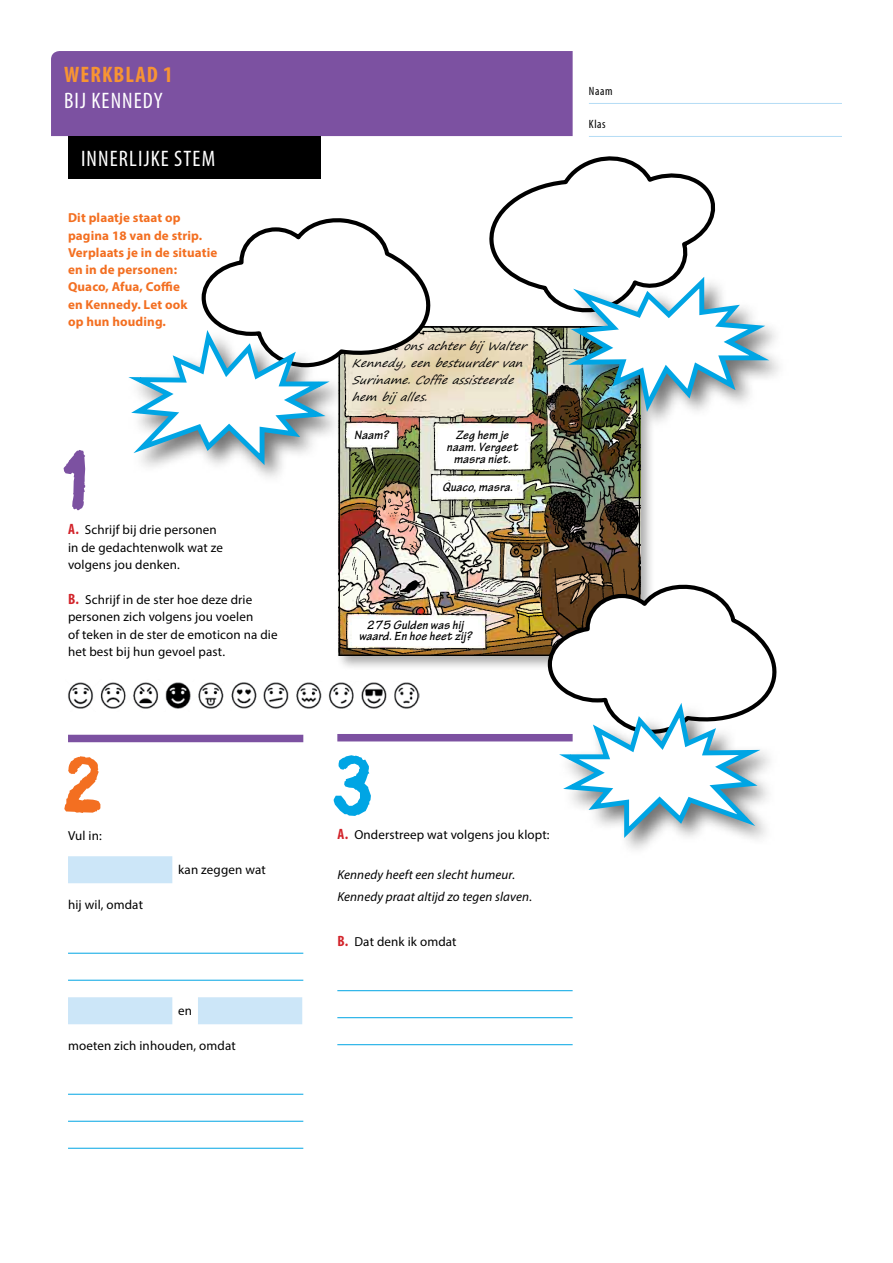
<style>
.page{position:relative;width:893px;height:1263px;background:#fff}
.page>*{position:absolute;margin:0;border:0;box-sizing:border-box;transform-origin:0 0}
.t1{font:75px "Stamp Gothic";color:#7c51a1}
.t2{font:75px "Stamp Gothic";color:#f36f21}
.t3{font:75px "Stamp Gothic";color:#00a5e4}
.t4{font:condensed 22.5px "Myriad Pro";letter-spacing:.05em;color:#fff}
.t5{font:700 condensed 22.5px "Myriad Pro";letter-spacing:.05em;color:#f79433}
.t6{font:13.05px/17.2px "Myriad Pro";letter-spacing:.01em;color:#000}
.t7{font:700 13.05px/17.2px "Myriad Pro";letter-spacing:.01em;color:#f36f21}
.t8{font:italic 13.05px/22.5px "Myriad Pro";letter-spacing:.01em;color:#000}
.t9{font:italic 700 12.9px/11.9px "Tekton Pro";letter-spacing:.015em;color:#000;text-align:center}
.t10{font:condensed 12px "Myriad Pro";letter-spacing:.05em;color:#000}
.t11{font:italic 11.25px/16.8px "Segoe Print";color:#000}
.s1{font-weight:700;font-stretch:condensed;font-size:15px;color:#d2232a}
</style>
<div class="page">
<hr style="left:589px;top:103px;width:253px;height:1px;background:#b4dcf5">
<hr style="left:589px;top:136px;width:253px;height:1px;background:#b4dcf5">
<div style="left:51px;top:51px;width:522px;height:85px;background:#7c51a1"></div>
<div style="left:68px;top:735px;width:235px;height:7px;background:#7c51a1"></div>
<div style="left:68px;top:856px;width:104px;height:27px;background:#cce6f8"></div>
<hr style="left:68px;top:953px;width:235px;height:1px;background:#00a5e4">
<hr style="left:68px;top:980px;width:235px;height:1px;background:#00a5e4">
<div style="left:68px;top:997px;width:104px;height:27px;background:#cce6f8"></div>
<div style="left:198px;top:997px;width:104px;height:27px;background:#cce6f8"></div>
<hr style="left:68px;top:1094px;width:235px;height:1px;background:#00a5e4">
<hr style="left:68px;top:1121px;width:235px;height:1px;background:#00a5e4">
<hr style="left:68px;top:1148px;width:235px;height:1px;background:#00a5e4">
<div style="left:337px;top:734px;width:236px;height:7px;background:#7c51a1"></div>
<hr style="left:337px;top:990px;width:236px;height:1px;background:#00a5e4">
<hr style="left:337px;top:1017px;width:236px;height:1px;background:#00a5e4">
<hr style="left:337px;top:1044px;width:236px;height:1px;background:#00a5e4">
<div style="left:336px;top:323px;width:319px;height:348px;background:#000;opacity:.33"></div>
<img style="left:341px;top:328px;width:297px;height:326px">
<div style="left:440px;top:428px;width:84px;height:37px;background:#fff"></div>
<div style="left:439px;top:481px;width:77px;height:16px;background:#fff"></div>
<div style="left:353px;top:619px;width:125px;height:26px;background:#fff"></div>
<div style="left:127px;top:328px;width:222px;height:158px;background:#000;opacity:.55"></div>
<svg style="left:127px;top:218px;width:309px;height:253px"></svg>
<svg style="left:546px;top:580px;width:231px;height:264px"></svg>
<div style="left:566px;top:274px;width:223px;height:158px;background:#000;opacity:.55"></div>
<svg style="left:489px;top:156px;width:290px;height:263px"></svg>
<div style="left:68px;top:136px;width:252px;height:42px;background:#000"></div>
<img style="left:68px;top:682px;width:352px;height:27px">
<h2 class="t5" style="left:64px;top:61px;width:110px">WERKBLAD 1</h2>
<h2 class="t4" style="left:64px;top:87px;width:100px">bij Kennedy</h2>
<h2 class="t4" style="left:81px;top:145px;width:10px">INNE</h2>
<h2 class="t4" style="left:119px;top:145px;width:98px">RLIJ KE STEM</h2>
<p class="t7" style="left:68px;top:209px;width:151px">Dit plaatje staat op pagina 18 van de strip.<br>Verplaats je in de situatie en in de personen:<br>Quaco, Afua, Coffie<br>en Kennedy. Let ook<br>op hun houding.</p>
<h1 class="t1" style="left:60px;top:434px;width:33px">1</h1>
<p class="t6" style="left:68px;top:521px;width:156px"><span class="s1">A.</span> Schrijf bij drie personen in de gedachtenwolk wat ze volgens jou denken.</p>
<p class="t6" style="left:68px;top:591px;width:211px"><span class="s1">B.</span> Schrijf in de ster hoe deze drie personen zich volgens jou voelen<br>of teken in de ster de emoticon na die het best bij hun gevoel past.</p>
<h1 class="t2" style="left:60px;top:739px;width:47px">2</h1>
<p class="t6" style="left:68px;top:826px;width:35px">Vul in:</p>
<p class="t6" style="left:68px;top:895px;width:76px">hij wil, omdat</p>
<p class="t6" style="left:178px;top:861px;width:89px">kan zeggen wat</p>
<p class="t6" style="left:178px;top:1002px;width:15px">en</p>
<p class="t6" style="left:68px;top:1036px;width:169px">moeten zich inhouden, omdat</p>
<p class="t10" style="left:589px;top:83px;width:25px">Naam</p>
<p class="t10" style="left:589px;top:116px;width:18px">Klas</p>
<p class="t11" style="left:352px;top:338px;width:183px">OlijflietonsachterbijWalter<br>Kennedy,eenbestuurdervan<br>Suriname.Coffieassisteerde hembijalles.</p>
<p class="t9" style="left:354px;top:429px;width:36px">Naam?</p>
<p class="t9" style="left:447px;top:429px;width:73px">Zeg hem je naam. Vergeet masra niet.</p>
<p class="t9" style="left:442px;top:481px;width:72px">Quaco, masra.</p>
<p class="t9" style="left:359px;top:619px;width:114px">275 Gulden was hij waard. En hoe heet zij?</p>
<h1 class="t3" style="left:329px;top:738px;width:48px">3</h1>
<p class="t6" style="left:337px;top:826px;width:214px"><span class="s1">A.</span> Onderstreep wat volgens jou klopt:</p>
<p class="t8" style="left:337px;top:863px;width:196px">Kennedy heeft een slecht humeur.<br>Kennedy praat altijd zo tegen slaven.</p>
<p class="t6" style="left:337px;top:932px;width:121px"><span class="s1">B.</span> Dat denk ik omdat</p>
</div>
